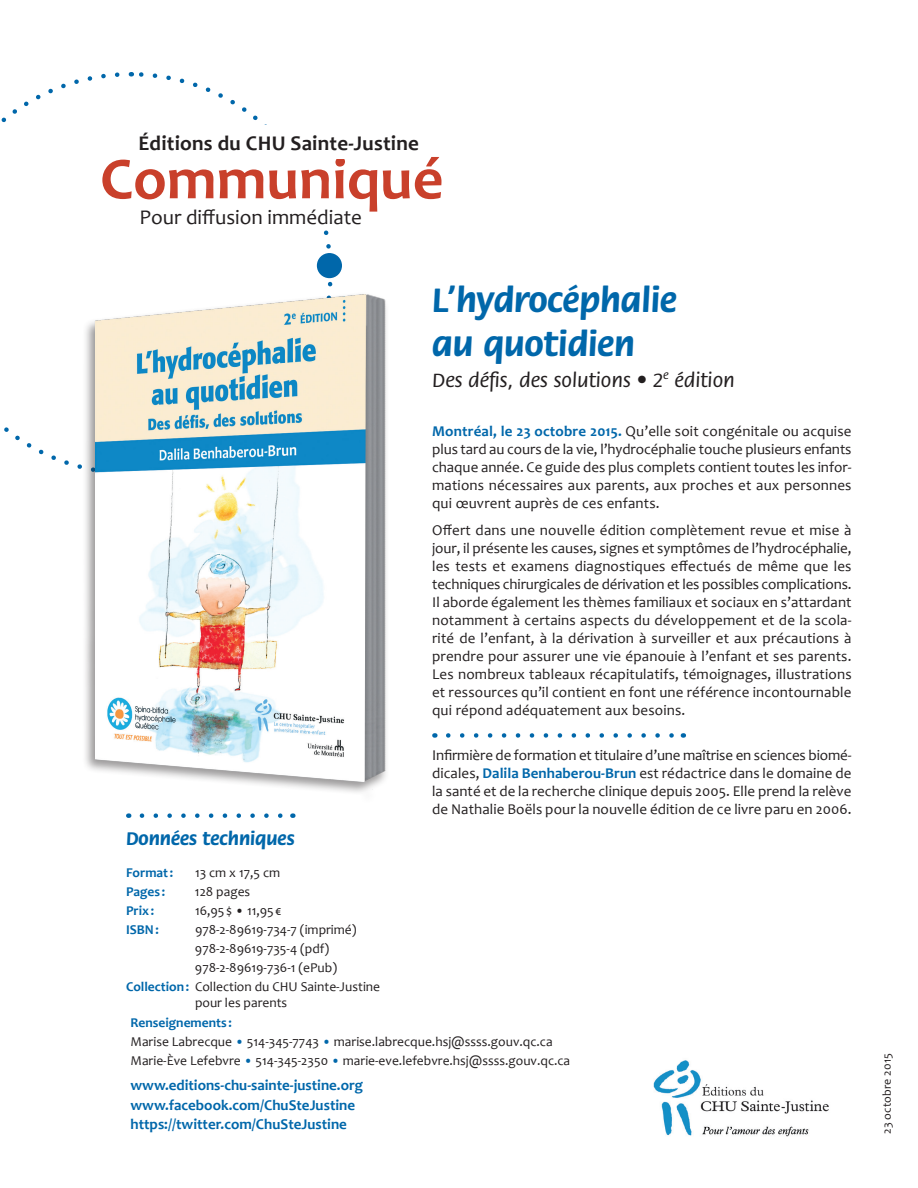
<style>
.page{position:relative;width:918px;height:1188px;background:#fff}
.page>*{position:absolute;margin:0;border:0;box-sizing:border-box;transform-origin:0 0}
.Grand_titre{font:700 60px "Candara";color:#c9402b}
.Grand_titre-2{font:700 36px/43.2px "Flora";color:#0067aa}
.Sous_titre{font:500 21px "Flora";color:#231f20}
.Paragraphe{font:700 21px "Candara";letter-spacing:.01em;color:#231f20}
.Sous_titre-2{font:21px "Candara";color:#231f20}
.Titre_données{font:700 19.5px "Flora";color:#0067aa}
.Paragraphe_filet{font:15px/18px "Candara";letter-spacing:.01em;color:#231f20;text-align:justify}
.Paragraphe-2{font:15px/18px "Candara";letter-spacing:.01em;color:#231f20;text-align:justify}
.Données{font:700 15px "Candara";color:#0067aa}
.Données-2{font:13.5px/15.9px "Candara";color:#231f20}
.Données-3{font:700 13.5px "Candara";color:#0067aa}
.Paragraphe-3{font:12px "Candara";letter-spacing:.01em;color:#231f20}
.s1{font-weight:700;color:#0067aa}
.s2{color:#0067aa}
</style>
<div class="page">
<img style="left:653px;top:1060px;width:176px;height:77px">
<svg style="left:131px;top:72px;width:203px;height:193px"></svg>
<svg style="left:1px;top:72px;width:119px;height:51px"></svg>
<svg style="left:4px;top:427px;width:65px;height:38px"></svg>
<div style="left:318px;top:254px;width:23px;height:23px;background:#0067aa;border-radius:50%"></div>
<div style="left:317px;top:253px;width:25px;height:25px;border:2px solid #0067aa;border-radius:50%"></div>
<svg style="left:448px;top:733px;width:226px;height:5px"></svg>
<div style="left:200px;top:125px;width:150px;height:103px;background:#fff"></div>
<div style="left:44px;top:135px;width:376px;height:24px;background:#fff"></div>
<img style="left:77px;top:271px;width:309px;height:522px">
<svg style="left:142px;top:813px;width:141px;height:5px"></svg>
<p class="Paragraphe" style="left:138px;top:130px;width:282px">Éditions du CHU Sainte-Justine</p>
<p class="Grand_titre" style="left:100px;top:141px;width:345px">Communiqué</p>
<p class="Sous_titre-2" style="left:140px;top:204px;width:224px">Pour diffusion immédiate</p>
<p class="Titre_données" style="left:126px;top:828px;width:170px">Données techniques</p>
<p class="Données-3" style="left:126px;top:864px;width:49px">Format:</p>
<p class="Données-2" style="left:195px;top:865px;width:87px">13 cm x 17,5 cm</p>
<p class="Données-3" style="left:126px;top:883px;width:41px">Pages :</p>
<p class="Données-2" style="left:195px;top:884px;width:57px">128 pages</p>
<p class="Données-3" style="left:126px;top:902px;width:30px">Prix:</p>
<p class="Données-2" style="left:195px;top:903px;width:88px">16,95 $ • 11,95 €</p>
<p class="Données-3" style="left:126px;top:921px;width:34px">ISBN:</p>
<p class="Données-2" style="left:195px;top:922px;width:163px">978-2-89619-734-7 (imprimé)</p>
<p class="Données-2" style="left:195px;top:940px;width:136px">978-2-89619-735-4 (pdf)</p>
<p class="Données-2" style="left:195px;top:959px;width:144px">978-2-89619-736-1 (ePub)</p>
<p class="Données-2" style="left:195px;top:978px;width:187px;text-indent:-69px"><span class="s1">Collection:</span> Collection du CHU Sainte-Justine pour les parents</p>
<p class="Grand_titre-2" style="left:432px;top:280px;width:246px">L’hydrocéphalie au quotidien</p>
<p class="Sous_titre" style="left:432px;top:369px;width:304px">Des défis, des solutions • 2<sup>e</sup> édition</p>
<p class="Paragraphe-2" style="left:432px;top:422px;width:421px"><span class="s1">Montréal, le 23 octobre 2015.</span> Qu’elle soit congénitale ou acquise plus tard au cours de la vie, l’hydrocéphalie touche plusieurs enfants chaque année. Ce guide des plus complets contient toutes les infor&shy;mations nécessaires aux parents, aux proches et aux personnes qui œuvrent auprès de ces enfants.</p>
<p class="Paragraphe_filet" style="left:432px;top:521px;width:421px">Offert dans une nouvelle édition complètement revue et mise à jour, il présente les causes, signes et symptômes de l’hydrocéphalie, les tests et examens diagnostiques effectués de même que les techniques chirurgicales de dérivation et les possibles complications.<br>Il aborde également les thèmes familiaux et sociaux en s’attardant notamment à certains aspects du développement et de la scola&shy;rité de l’enfant, à la dérivation à surveiller et aux précautions à prendre pour assurer une vie épanouie à l’enfant et ses parents.<br>Les nombreux tableaux récapitulatifs, témoignages, illustrations et ressources qu’il contient en font une référence incontournable qui répond adéquatement aux besoins.</p>
<p class="Paragraphe-2" style="left:432px;top:746px;width:421px">Infirmière de formation et titulaire d’une maîtrise en sciences biomé&shy;dicales, <span class="s1">Dalila Benhaberou-Brun</span> est rédactrice dans le domaine de la santé et de la recherche clinique depuis 2005. Elle prend la relève de Nathalie Boëls pour la nouvelle édition de ce livre paru en 2006.</p>
<p class="Données-3" style="left:130px;top:1014px;width:103px">Renseignements :</p>
<p class="Données-2" style="left:130px;top:1033px;width:424px">Marise Labrecque <span class="s2">•</span> 514-345-7743 <span class="s2">•</span> marise.labrecque.hsj@ssss.gouv.qc.ca</p>
<p class="Données-2" style="left:130px;top:1052px;width:441px">Marie-Ève Lefebvre <span class="s2">•</span> 514-345-2350 <span class="s2">•</span> marie-eve.lefebvre.hsj@ssss.gouv.qc.ca</p>
<p class="Données" style="left:130px;top:1076px;width:234px">www.editions-chu-sainte-justine.org</p>
<p class="Données" style="left:130px;top:1095px;width:226px">www.facebook.com/ChuSteJustine</p>
<p class="Données" style="left:130px;top:1115px;width:218px">https://twitter.com/ChuSteJustine</p>
<p class="Paragraphe-3" style="left:879px;top:1134px;width:82px;rotate:-90deg">23 octobre 2015</p>
</div>
